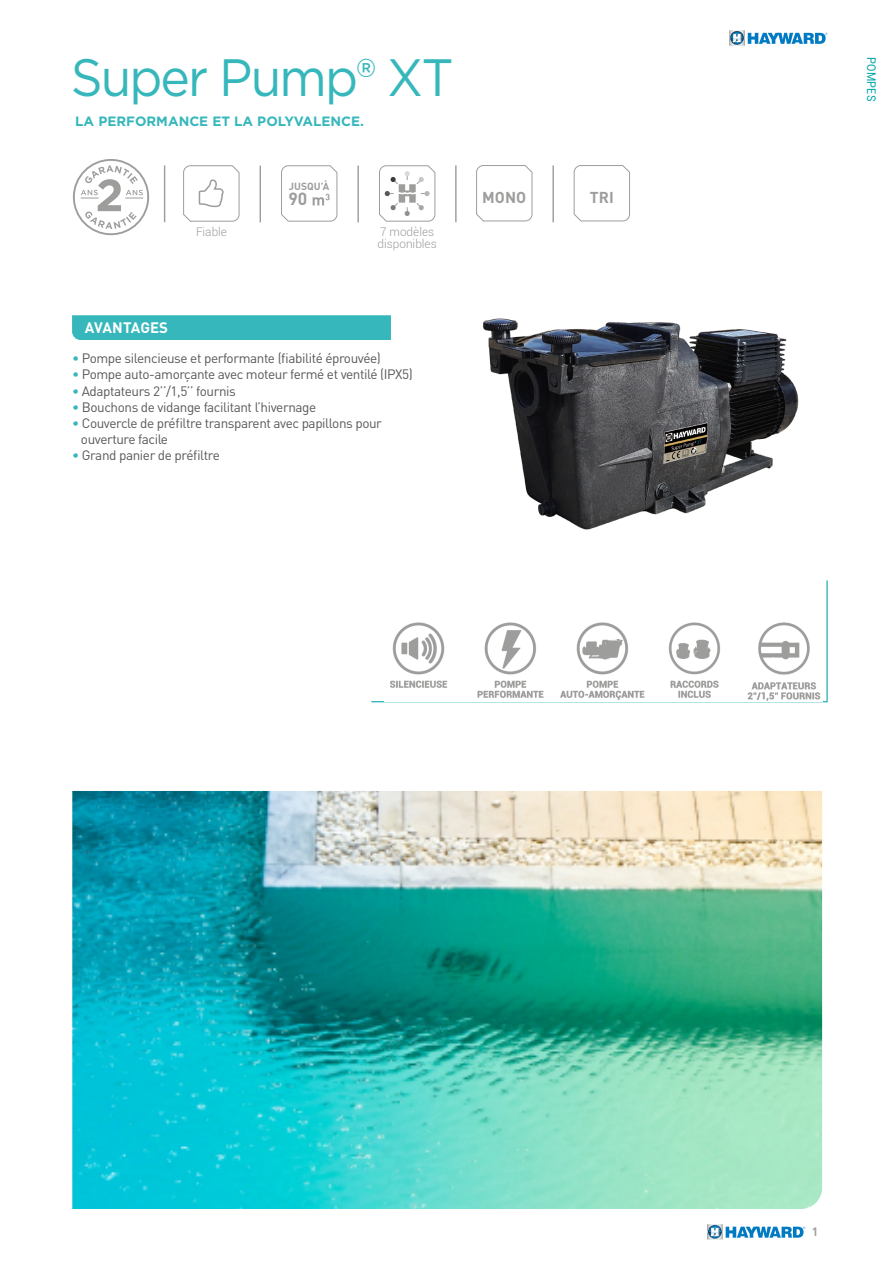
<style>
.page{position:relative;width:893px;height:1263px;background:#fff}
.page>*{position:absolute;margin:0;border:0;box-sizing:border-box;transform-origin:0 0}
.t1{font:52.5px "Gotham";letter-spacing:-.04em;color:#35b7bc;scale:.95 1}
.t2{font:700 17.4px "DIN Pro";color:#9d9d9c}
.t3{font:700 15.6px "DIN Pro";letter-spacing:.01em;color:#9d9d9c}
.t4{font:700 15px "DIN Pro";letter-spacing:.005em;color:#fff}
.t5{font:13.5px/16.2px "DIN Pro";letter-spacing:-.03em;color:#575756}
.t6{font:700 13.5px "Gotham";color:#35b7bc}
.t7{font:12px "Roboto";letter-spacing:.025em;color:#00a6ab;scale:.9 1}
.t8{font:700 12px "DIN Pro";color:#9d9d9c}
.TITRE_PRDT{font:300 11.85px "Roboto";color:#9d9d9c}
.t9{font:700 10.2px "DIN Pro";letter-spacing:.01em;color:#9d9d9c}
.s1{color:#35b7bc}
</style>
<div class="page">
<div style="left:72px;top:315px;width:319px;height:25px;background:#35b7bc"></div>
<img style="left:483px;top:318px;width:316px;height:212px">
<div style="left:73px;top:159px;width:76px;height:76px;border:2px solid #9d9d9c;border-radius:50%"></div>
<svg style="left:81px;top:165px;width:62px;height:64px"></svg>
<hr style="left:164px;top:165px;width:1px;height:57px;background:#9d9d9c">
<hr style="left:260px;top:166px;width:1px;height:56px;background:#9d9d9c">
<hr style="left:357px;top:166px;width:2px;height:56px;background:#9d9d9c">
<div style="left:183px;top:165px;width:56px;height:57px;border:1px solid #9d9d9c;border-radius:7px"></div>
<svg style="left:198px;top:179px;width:26px;height:29px"></svg>
<div style="left:379px;top:165px;width:56px;height:57px;border:1px solid #9d9d9c;border-radius:7px"></div>
<svg style="left:385px;top:171px;width:45px;height:45px"></svg>
<div style="left:281px;top:165px;width:56px;height:57px;border:1px solid #9d9d9c;border-radius:7px"></div>
<svg style="left:313px;top:194px;width:17px;height:11px"></svg>
<svg style="left:371px;top:580px;width:457px;height:123px"></svg>
<hr style="left:455px;top:165px;width:2px;height:57px;background:#9d9d9c">
<div style="left:476px;top:165px;width:56px;height:56px;border:1px solid #9d9d9c;border-radius:7px"></div>
<hr style="left:552px;top:165px;width:2px;height:57px;background:#9d9d9c">
<div style="left:574px;top:165px;width:56px;height:56px;border:1px solid #9d9d9c;border-radius:7px"></div>
<img style="left:72px;top:791px;width:750px;height:418px">
<img style="left:384px;top:620px;width:438px;height:81px">
<svg style="left:707px;top:1224px;width:98px;height:16px"></svg>
<svg style="left:729px;top:30px;width:99px;height:16px"></svg>
<p class="t1" style="left:71px;top:44px;width:405px">Super Pump® XT</p>
<p class="t6" style="left:75px;top:112px;width:290px">LA PERFORMANCE ET LA POLYVALENCE.</p>
<p class="t9" style="left:289px;top:179px;width:42px">JUSQU’À</p>
<p class="t2" style="left:288px;top:187px;width:20px">90</p>
<p class="TITRE_PRDT" style="left:196px;top:223px;width:33px">Fiable</p>
<p class="TITRE_PRDT" style="left:380px;top:223px;width:56px">7 modèles</p>
<p class="TITRE_PRDT" style="left:377px;top:235px;width:61px">disponibles</p>
<p class="t4" style="left:85px;top:318px;width:85px">AVANTAGES</p>
<p class="t5" style="left:72px;top:350px;width:310px"><span class="s1">•</span> Pompe silencieuse et performante (fiabilité éprouvée)</p>
<p class="t5" style="left:72px;top:366px;width:342px"><span class="s1">•</span> Pompe auto-amorçante avec moteur fermé et ventilé (IPX5)</p>
<p class="t5" style="left:72px;top:382px;width:165px"><span class="s1">•</span> Adaptateurs 2’’/1,5’’ fournis</p>
<p class="t5" style="left:72px;top:398px;width:246px"><span class="s1">•</span> Bouchons de vidange facilitant l’hivernage</p>
<p class="t5" style="left:81px;top:415px;width:303px;text-indent:-9px"><span class="s1">•</span> Couvercle de préfiltre transparent avec papillons pour ouverture facile</p>
<p class="t5" style="left:72px;top:447px;width:149px"><span class="s1">•</span> Grand panier de préfiltre</p>
<p class="t3" style="left:482px;top:187px;width:46px">MONO</p>
<p class="t3" style="left:590px;top:187px;width:26px">TRI</p>
<p class="t7" style="left:880px;top:57px;width:51px;rotate:90deg">POMPES</p>
<p class="t8" style="left:812px;top:1224px;width:8px">1</p>
</div>
